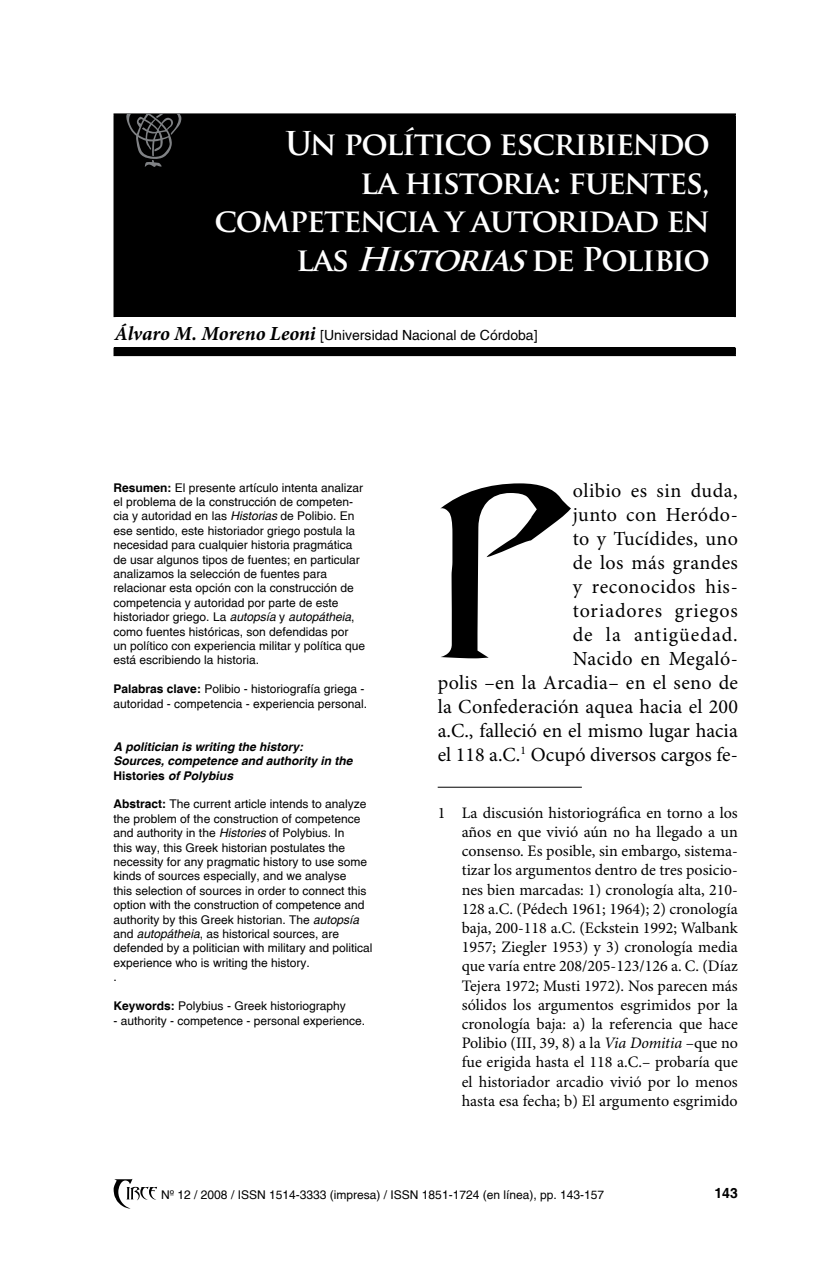
<style>
.page{position:relative;width:823px;height:1276px;background:#fff}
.page>*{position:absolute;margin:0;border:0;box-sizing:border-box;transform-origin:0 0}
.t1{font:223.4px "Abaddon";color:#000}
.t2{font:700 32px/38.4px "Trajan Pro";letter-spacing:-.04em;color:#fff;text-align:right}
.t3{font:20px/24px "Minion Pro";letter-spacing:.01em;color:#000;text-align:right}
.t4{font:16px/19.2px "Minion Pro";color:#000;text-align:justify}
.t5{font:14px "Helvetica";color:#000}
.t6{font:700 14px "Helvetica";color:#000}
.t7{font:12px/14.4px "Helvetica";color:#000}
.t8{font:italic 700 12px/14.4px "Helvetica";color:#000}
.s1{font-style:italic}
.s2{font-family:"Minion Pro";font-weight:700;font-style:italic;font-size:20px}
.s3{font-weight:700}
.s4{font-style:normal}
</style>
<div class="page">
<svg style="left:113px;top:1178px;width:44px;height:30px"></svg>
<hr style="left:437px;top:786px;width:144px;height:1px;background:#000">
<div style="left:114px;top:114px;width:620px;height:203px;background:#000"></div>
<div style="left:114px;top:348px;width:620px;height:7px;background:#000"></div>
<hr style="left:113px;top:113px;width:622px;height:2px;background:#000">
<hr style="left:113px;top:115px;width:2px;height:202px;background:#000">
<hr style="left:733px;top:115px;width:2px;height:202px;background:#000">
<hr style="left:113px;top:354px;width:622px;height:2px;background:#000">
<svg style="left:126px;top:113px;width:55px;height:54px"></svg>
<h2 class="t2" style="left:214px;top:125px;width:496px">Un político escribiendo<br>la historia: fuentes, competencia y autoridad en las <span class="s1">Historias</span>de Polibio</h2>
<p class="t5" style="left:114px;top:326px;width:424px"><span class="s2">Álvaro M. Moreno Leoni</span> [Universidad Nacional de Córdoba]</p>
<p class="t7" style="left:113px;top:480px;width:253px"><span class="s3">Resumen:</span> El presente artículo intenta analizar el problema de la construcción de competen&shy;cia y autoridad en las <span class="s1">Historias</span> de Polibio. En ese sentido, este historiador griego postula la necesidad para cualquier historia pragmática de usar algunos tipos de fuentes; en particular analizamos la selección de fuentes para relacionar esta opción con la construcción de competencia y autoridad por parte de este historiador griego. La <span class="s1">autopsía</span> y <span class="s1">autopátheia</span>, como fuentes históricas, son defendidas por<br>un político con experiencia militar y política que está escribiendo la historia.</p>
<p class="t7" style="left:113px;top:682px;width:255px"><span class="s3">Palabras clave:</span> Polibio - historiografía griega - autoridad - competencia - experiencia personal.</p>
<p class="t8" style="left:113px;top:740px;width:240px">A politician is writing the history:<br>Sources, competence and authority in the<br><span class="s4">Histories</span> of Polybius</p>
<p class="t7" style="left:113px;top:797px;width:260px"><span class="s3">Abstract:</span> The current article intends to analyze the problem of the construction of competence and authority in the <span class="s1">Histories</span> of Polybius. In<br>this way, this Greek historian postulates the necessity for any pragmatic history to use some kinds of sources especially, and we analyse<br>this selection of sources in order to connect this option with the construction of competence and authority by this Greek historian. The <span class="s1">autopsía </span>and <span class="s1">autopátheia</span>, as historical sources, are defended by a politician with military and political experience who is writing the history.<br>.</p>
<p class="t7" style="left:113px;top:998px;width:234px"><span class="s3">Keywords:</span> Polybius - Greek historiography</p>
<p class="t7" style="left:113px;top:1013px;width:253px">- authority - competence - personal experience.</p>
<p class="t3" style="left:437px;top:479px;width:302px">olibio es sin duda,<br>junto con Heródo-<br>to y Tucídides, uno<br>de los más grandes<br>y reconocidos his-<br>toriadores griegos<br>de la antigüedad.<br>Nacido en Megaló-<br>polis –en la Arcadia– en el seno de la Confederación aquea hacia el 200 a.C., falleció en el mismo lugar hacia el 118 a.C.<sup>1</sup> Ocupó diversos cargos fe-</p>
<h1 class="t1" style="left:437px;top:457px;width:136px">P</h1>
<p class="t4" style="left:461px;top:803px;width:277px;text-indent:-24px">1 La discusión historiográfica en torno a los años en que vivió aún no ha llegado a un consenso. Es posible, sin embargo, sistema&shy;tizar los argumentos dentro de tres posicio&shy;nes bien marcadas: 1) cronología alta, 210- 128 a.C. (Pédech 1961; 1964); 2) cronología baja, 200-118 a.C. (Eckstein 1992; Walbank 1957; Ziegler 1953) y 3) cronología media que varía entre 208/205-123/126 a. C. (Díaz Tejera 1972; Musti 1972). Nos parecen más sólidos los argumentos esgrimidos por la cronología baja: a) la referencia que hace Polibio (III, 39, 8) a la <span class="s1">Via Domitia</span> –que no fue erigida hasta el 118 a.C.– probaría que el historiador arcadio vivió por lo menos hasta esa fecha; b) El argumento esgrimido</p>
<p class="t7" style="left:161px;top:1187px;width:444px">Nº 12 / 2008 / ISSN 1514-3333 (impresa) / ISSN 1851-1724 (en línea), pp. 143-157</p>
<p class="t6" style="left:714px;top:1184px;width:25px">143</p>
</div>
